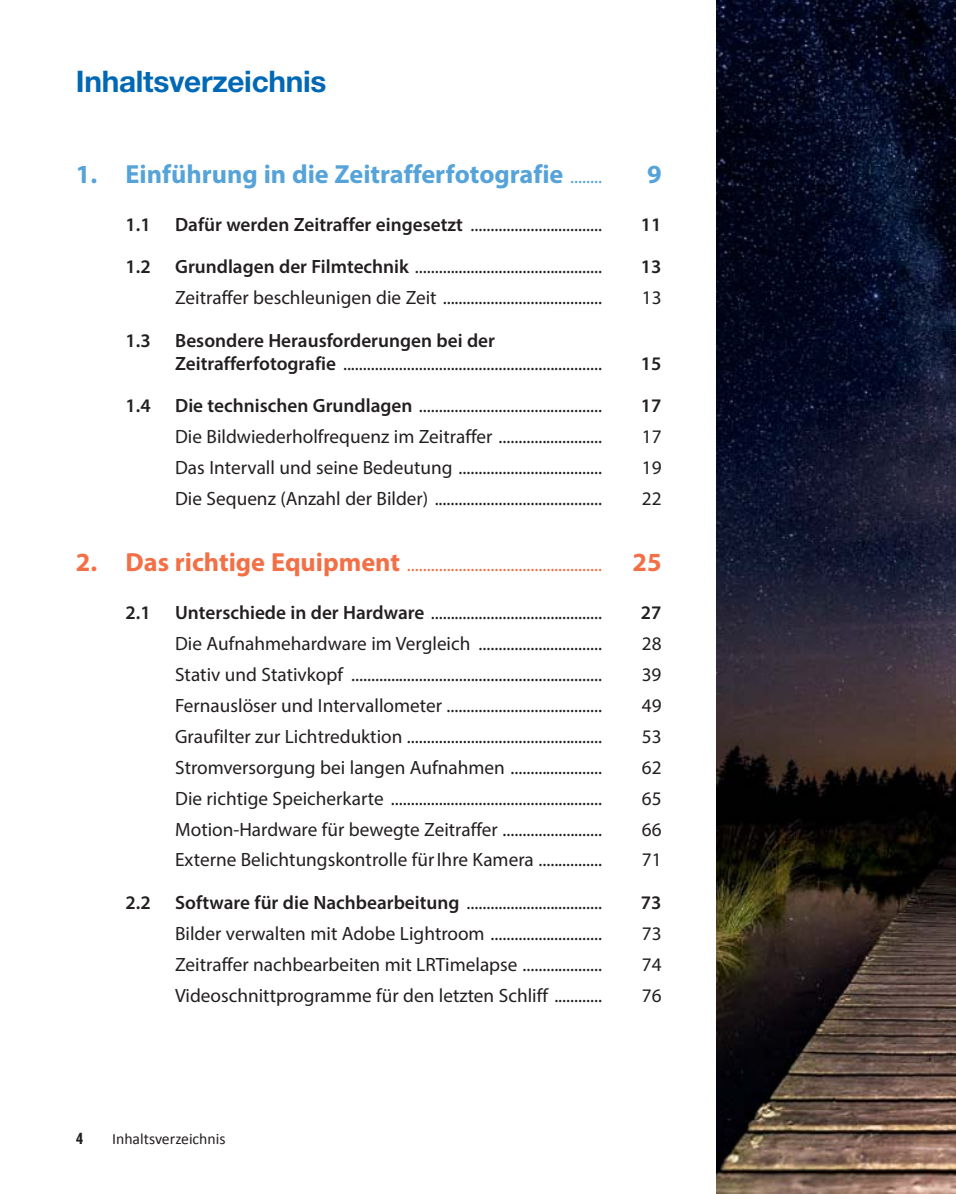
<style>
.page{position:relative;width:956px;height:1194px;background:#fff}
.page>*{position:absolute;margin:0;border:0;box-sizing:border-box;transform-origin:0 0}
.t1{font:700 29.75px "Helvetica Neue LT Std";letter-spacing:-.01em;color:#0068b5}
.t2{font:700 26.25px "Myriad Pro";color:#55a3d9}
.t3{font:19.25px/22.8px "Myriad Pro";color:#231f20}
.t4{font:19.25px "Myriad Pro";color:#f37046}
.t5{font:600 19.25px "Myriad Pro";color:#231f20}
.t6{font:15.75px "Calibri";color:#231f20}
.t7{font:700 15.75px "Roboto Condensed";color:#231f20}
.s1{font-weight:400;font-size:19.25px}
.s2{font-weight:600}
.s3{font-weight:700;font-size:26.25px}
</style>
<div class="page">
<img style="left:716px;top:0;width:239px;height:1194px">
<h1 class="t1" style="left:76px;top:64px;width:252px">Inhaltsverzeichnis</h1>
<h2 class="t2" style="left:76px;top:164px;width:527px">1. Einführung in die Zeitrafferfotografie <span class="s1">........</span></h2>
<h2 class="t2" style="left:647px;top:164px;width:16px">9</h2>
<p class="t5" style="left:125px;top:217px;width:27px">1.1</p>
<p class="t3" style="left:175px;top:214px;width:428px"><span class="s2">Dafür werden Zeitraffer eingesetzt</span> .................................</p>
<p class="t5" style="left:641px;top:217px;width:22px">11</p>
<p class="t5" style="left:125px;top:260px;width:27px">1.2</p>
<p class="t3" style="left:175px;top:257px;width:428px"><span class="s2">Grundlagen der Filmtechnik</span> ...............................................</p>
<p class="t5" style="left:641px;top:260px;width:22px">13</p>
<p class="t3" style="left:175px;top:288px;width:428px">Zeitraffer beschleunigen die Zeit ........................................</p>
<p class="t3" style="left:641px;top:288px;width:21px">13</p>
<p class="t5" style="left:125px;top:333px;width:27px">1.3</p>
<p class="t3" style="left:175px;top:330px;width:428px"><span class="s2">Besondere Herausforde rungen bei der<br>Zeitrafferfotografie</span> .................................................................</p>
<p class="t5" style="left:641px;top:356px;width:22px">15</p>
<p class="t5" style="left:125px;top:398px;width:27px">1.4</p>
<p class="t3" style="left:175px;top:396px;width:428px"><span class="s2">Die technischen Grundlagen</span> ..............................................</p>
<p class="t5" style="left:641px;top:398px;width:22px">17</p>
<p class="t3" style="left:175px;top:427px;width:428px">Die Bildwiederholfrequenz im Zeitraffer ..........................</p>
<p class="t3" style="left:641px;top:427px;width:21px">17</p>
<p class="t3" style="left:175px;top:457px;width:428px">Das Intervall und seine Bedeutung ....................................</p>
<p class="t3" style="left:642px;top:457px;width:21px">19</p>
<p class="t3" style="left:175px;top:488px;width:428px">Die Sequenz (Anzahl der Bilder) ..........................................</p>
<p class="t3" style="left:641px;top:488px;width:21px">22</p>
<p class="t4" style="left:76px;top:557px;width:587px"><span class="s3">2. Das richtige Equipment</span> ................................................. <span class="s3">25</span></p>
<p class="t5" style="left:125px;top:605px;width:27px">2.1</p>
<p class="t3" style="left:175px;top:602px;width:428px"><span class="s2">Unterschiede in der Hardware</span> ...........................................</p>
<p class="t5" style="left:641px;top:605px;width:22px">27</p>
<p class="t3" style="left:175px;top:633px;width:428px">Die Aufnahmehardware im Vergleich ...............................</p>
<p class="t3" style="left:641px;top:633px;width:21px">28</p>
<p class="t3" style="left:175px;top:664px;width:428px">Stativ und Stativkopf ...............................................................</p>
<p class="t3" style="left:641px;top:664px;width:21px">39</p>
<p class="t3" style="left:175px;top:695px;width:428px">Fernauslöser und Intervallometer .......................................</p>
<p class="t3" style="left:642px;top:695px;width:21px">49</p>
<p class="t3" style="left:175px;top:726px;width:428px">Graufilter zur Lichtreduktion .................................................</p>
<p class="t3" style="left:642px;top:726px;width:21px">53</p>
<p class="t3" style="left:175px;top:757px;width:428px">Stromversorgung bei langen Aufnahmen .......................</p>
<p class="t3" style="left:641px;top:757px;width:21px">62</p>
<p class="t3" style="left:175px;top:788px;width:428px">Die richtige Speicherkarte .....................................................</p>
<p class="t3" style="left:642px;top:788px;width:21px">65</p>
<p class="t3" style="left:175px;top:819px;width:428px">Motion-Hardware für bewegte Zeitraffer .........................</p>
<p class="t3" style="left:642px;top:819px;width:21px">66</p>
<p class="t3" style="left:175px;top:849px;width:428px">Externe Belichtungskontrolle für Ihre Kamera ................</p>
<p class="t3" style="left:642px;top:849px;width:21px">71</p>
<p class="t5" style="left:125px;top:895px;width:27px">2.2</p>
<p class="t3" style="left:175px;top:892px;width:428px"><span class="s2">Software für die Nachbearbeitung</span> ..................................</p>
<p class="t5" style="left:641px;top:895px;width:22px">73</p>
<p class="t3" style="left:175px;top:923px;width:428px">Bilder verwalten mit Adobe Lightroom ............................</p>
<p class="t3" style="left:641px;top:923px;width:21px">73</p>
<p class="t3" style="left:175px;top:954px;width:428px">Zeitraffer nachbearbeiten mit LRTimelapse ....................</p>
<p class="t3" style="left:642px;top:954px;width:21px">74</p>
<p class="t3" style="left:175px;top:985px;width:428px">Videoschnittprogramme für den letzten Schliff ............</p>
<p class="t3" style="left:642px;top:985px;width:21px">76</p>
<p class="t7" style="left:76px;top:1129px;width:9px">4</p>
<p class="t6" style="left:112px;top:1131px;width:115px">Inhaltsverzeichnis</p>
</div>
